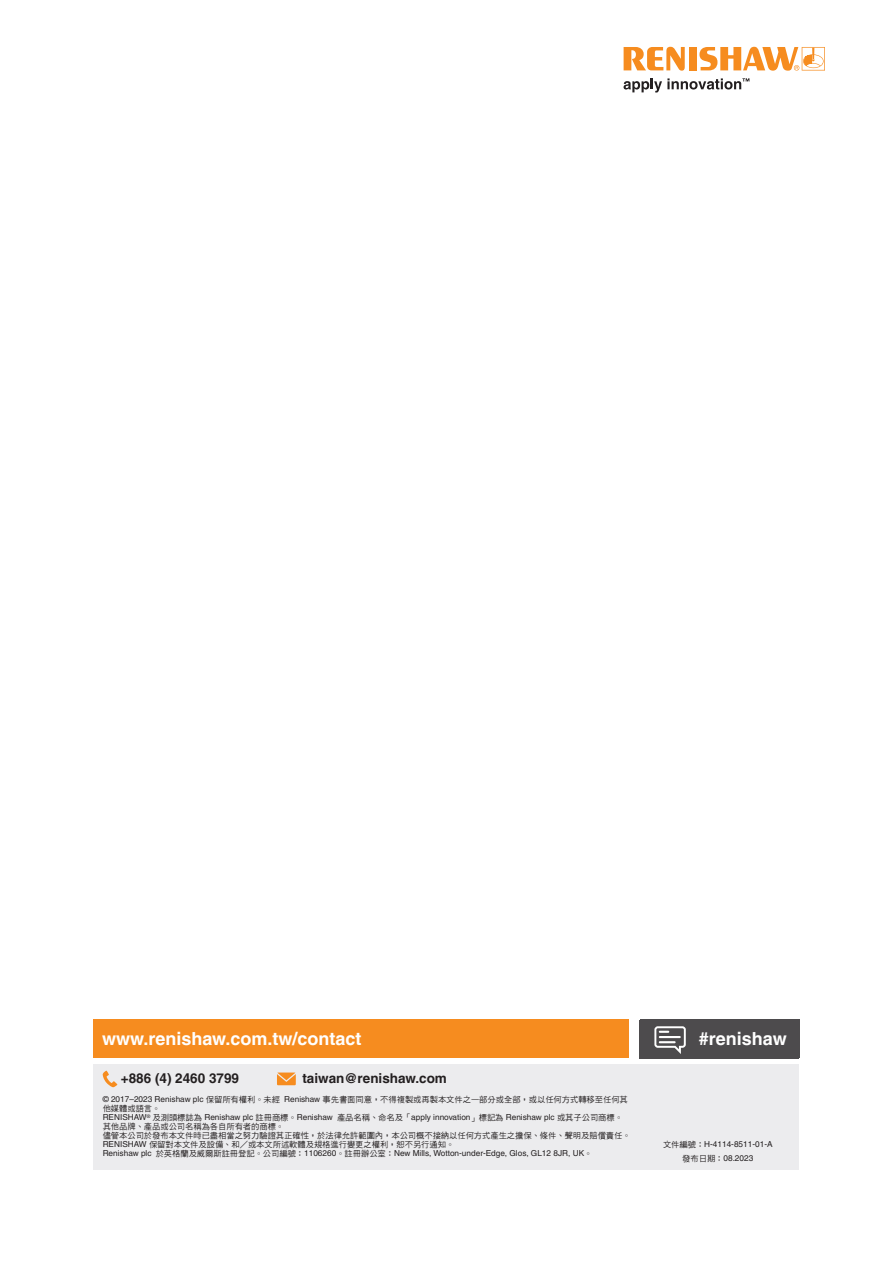
<style>
.page{position:relative;width:893px;height:1263px;background:#fff}
.page>*{position:absolute;margin:0;border:0;box-sizing:border-box;transform-origin:0 0}
.back_page_URL_white___hashtag{font:700 18px "Helvetica LT Pro";color:#fff}
.back_page_URL_white___hashtag_flush_righ{font:700 18px "Helvetica LT Pro";color:#fff}
.back_page_contact_details{font:700 13.5px "Helvetica LT Pro";color:#231f20}
.Disclaimer{font:8.25px/9px "DF Hei Md HK BF";color:#231f20}
.Disclaimer-2{font:8.25px "Helvetica LT Pro";color:#231f20}
.Part_No{font:8.25px "Helvetica LT Pro";color:#231f20}
.s1{font-family:"Helvetica LT Pro"}
.s2{font-family:"DF Hei Md HK BF"}
</style>
<div class="page">
<svg style="left:624px;top:47px;width:61px;height:24px"></svg>
<div style="left:689px;top:47px;width:8px;height:23px;background:#f68c1f"></div>
<svg style="left:699px;top:47px;width:126px;height:24px"></svg>
<svg style="left:624px;top:78px;width:125px;height:15px"></svg>
<div style="left:94px;top:1064px;width:705px;height:105px;background:#ececee"></div>
<svg style="left:103px;top:1070px;width:14px;height:17px"></svg>
<svg style="left:277px;top:1072px;width:19px;height:13px"></svg>
<div style="left:639px;top:1019px;width:160px;height:39px;background:#4d4b4d"></div>
<svg style="left:654px;top:1026px;width:32px;height:28px"></svg>
<div style="left:94px;top:1019px;width:535px;height:39px;background:#f68c1f"></div>
<p class="back_page_URL_white___hashtag" style="left:102px;top:1028px;width:261px">www.renishaw.com.tw/contact</p>
<p class="back_page_contact_details" style="left:121px;top:1070px;width:120px">+886 (4) 2460 3799</p>
<p class="back_page_contact_details" style="left:302px;top:1070px;width:146px">taiwan@renishaw.com</p>
<p class="Disclaimer" style="left:103px;top:1095px;width:527px"><span class="s1">© 2017–2023 Renishaw plc</span> 保留所有權利。未經 <span class="s1">Renishaw</span> 事先書面同意，不得複製或再製本文件之一部分或全部，或以任何方式轉移至任何其他媒體或語言。</p>
<p class="Disclaimer" style="left:103px;top:1113px;width:522px"><span class="s1">RENISHAW</span><sup>®</sup> 及測頭標誌為 <span class="s1">Renishaw plc</span> 註冊商標。<span class="s1">Renishaw</span> 產品名稱、命名及「<span class="s1">apply innovation</span>」標記為 <span class="s1">Renishaw plc</span> 或其子公司商標。其他品牌、產品或公司名稱為各自所有者的商標。</p>
<p class="Disclaimer" style="left:103px;top:1131px;width:530px">儘管本公司於發布本文件時已盡相當之努力驗證其正確性，於法律允許範圍內，本公司概不接納以任何方式產生之擔保、條件、聲明及賠償責任。<br><span class="s1">RENISHAW</span> 保留對本文件及設備、和／或本文所述軟體及規格進行變更之權利，恕不另行通知。</p>
<p class="Disclaimer-2" style="left:103px;top:1148px;width:491px">Renishaw plc <span class="s2">於英格蘭及威爾斯註冊登記。公司編號：</span>1106260<span class="s2">。註冊辦公室：</span>New Mills, Wotton-under-Edge, Glos, GL12 8JR, UK<span class="s2">。</span></p>
<p class="back_page_URL_white___hashtag_flush_righ" style="left:699px;top:1028px;width:89px">#renishaw</p>
<p class="Part_No" style="left:663px;top:1139px;width:111px"><span class="s2">文件編號：</span>H-4114-8511-01-A</p>
<p class="Part_No" style="left:682px;top:1153px;width:73px"><span class="s2">發布日期：</span>08.2023</p>
</div>
